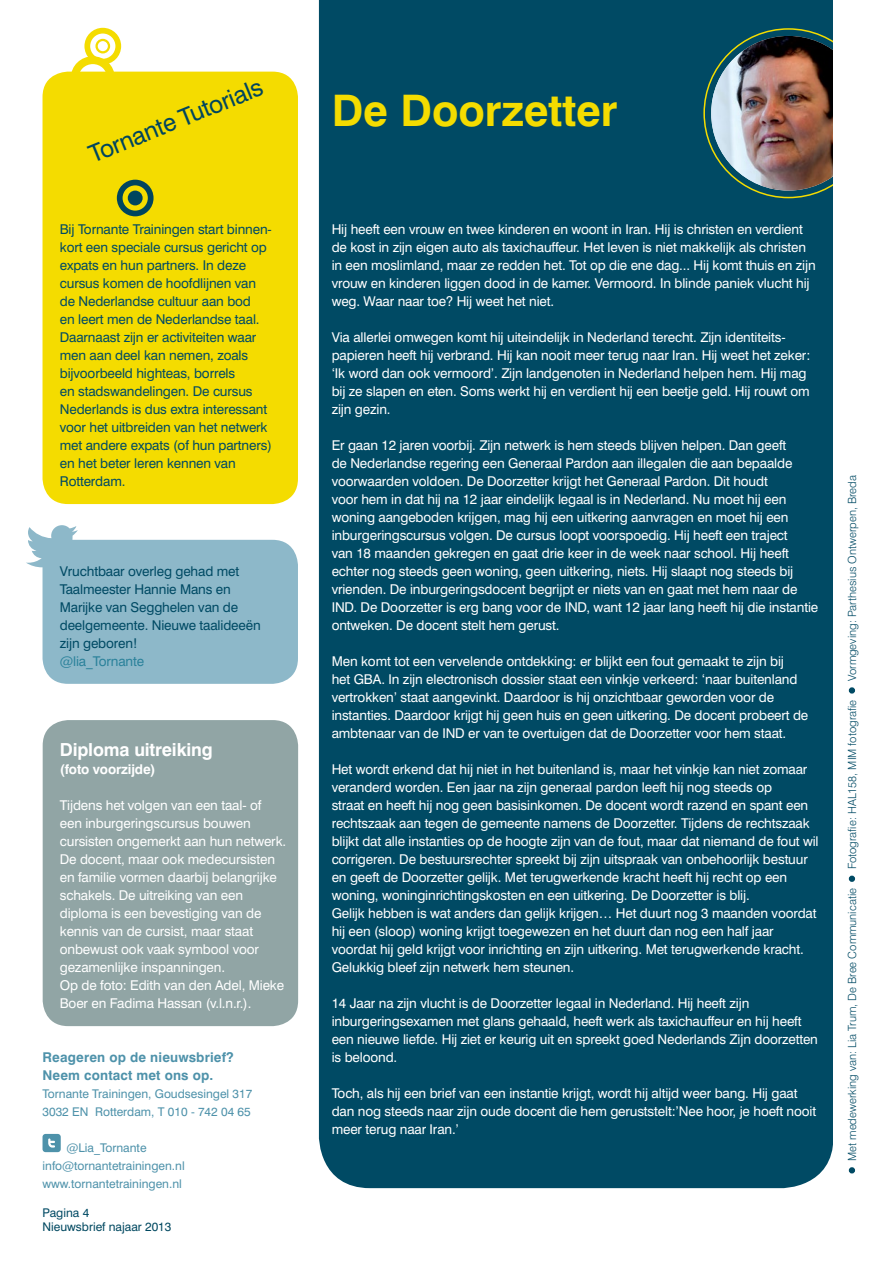
<style>
.page{position:relative;width:893px;height:1263px;background:#fff}
.page>*{position:absolute;margin:0;border:0;box-sizing:border-box;transform-origin:0 0}
.t1{font:700 43.5px "Swiss 721 BT";color:#f4dc00}
.t2{font:24.3px "Swiss 721 BT";color:#00455e}
.t3{font:700 18px "Swiss 721 BT";letter-spacing:-.01em;color:#fff}
.t4{font:13.5px/18px "Swiss 721 BT";letter-spacing:-.01em;color:#fff}
.t5{font:13.5px/18px "Swiss 721 BT";letter-spacing:-.01em;color:#004a64}
.t6{font:700 13.5px/18px "Swiss 721 BT";letter-spacing:.01em;color:#4e92aa}
.t7{font:700 13.5px "Swiss 721 BT";letter-spacing:-.01em;color:#fff}
.t8{font:13.5px "Swiss 721 BT";letter-spacing:-.01em;color:#2b829b}
.t9{font:12px/18px "Swiss 721 BT";color:#4e92aa}
.t10{font:12px "Swiss 721 BT";color:#004860}
.t11{font:12px "Swiss 721 BT";color:#004a64}
.t12{font:300 11.25px "Swiss 721 BT";color:#004a64}
</style>
<div class="page">
<svg style="left:180px;top:71px;width:118px;height:21px"></svg>
<div style="left:319px;top:0;width:514px;height:1188px;background:#004a64"></div>
<div style="left:338px;top:37px;width:24px;height:24px;border:8px solid #004a64;border-radius:50%"></div>
<img style="left:711px;top:36px;width:155px;height:155px;border-radius:77px">
<div style="left:833px;top:0;width:60px;height:1263px;background:#fff"></div>
<svg style="left:849px;top:1167px;width:6px;height:6px"></svg>
<svg style="left:849px;top:876px;width:6px;height:6px"></svg>
<div style="left:849px;top:687px;width:6px;height:7px;border:3px solid #004a64;border-radius:50%"></div>
<div style="left:43px;top:1134px;width:18px;height:18px;background:#4e92aa;border-radius:3px"></div>
<svg style="left:48px;top:1138px;width:7px;height:9px"></svg>
<div style="left:43px;top:540px;width:255px;height:144px;background:#8db8c9;border-radius:26px"></div>
<div style="left:43px;top:720px;width:255px;height:306px;background:#91a5a5;border-radius:26px"></div>
<div style="left:43px;top:72px;width:255px;height:432px;background:#f4dc00;border-radius:26px"></div>
<svg style="left:117px;top:180px;width:37px;height:36px"></svg>
<svg style="left:71px;top:28px;width:50px;height:44px"></svg>
<div style="left:128px;top:191px;width:15px;height:14px;background:#00455e;border-radius:50%"></div>
<svg style="left:26px;top:525px;width:52px;height:42px"></svg>
<h2 class="t2" style="left:84px;top:141px;width:187px;rotate:-22deg">Tornante Tutorials</h2>
<p class="t5" style="left:60px;top:220px;width:214px">Bij Tornante Trainingen start binnen&shy;kort een speciale cursus gericht op expats en hun partners. In deze cursus komen de hoofdlijnen van de Nederlandse cultuur aan bod<br>en leert men de Nederlandse taal.<br>Daarnaast zijn er activiteiten waar men aan deel kan nemen, zoals bijvoorbeeld highteas, borrels<br>en stadswandelingen. De cursus<br>Nederlands is dus extra interessant voor het uitbreiden van het netwerk met andere expats (of hun partners) en het beter leren kennen van<br>Rotterdam.</p>
<p class="t5" style="left:60px;top:562px;width:202px">Vruchtbaar overleg gehad met<br>Taalmeester Hannie Mans en<br>Marijke van Segghelen van de deelgemeente. Nieuwe taalideeën zijn geboren!</p>
<p class="t8" style="left:60px;top:653px;width:86px">@lia_Tornante</p>
<h3 class="t3" style="left:60px;top:739px;width:154px">Diploma uitreiking</h3>
<p class="t7" style="left:60px;top:761px;width:97px">(foto voorzijde)</p>
<p class="t4" style="left:60px;top:796px;width:228px">Tijdens het volgen van een taal- of een inburgeringscursus bouwen cursisten ongemerkt aan hun netwerk.<br>De docent, maar ook medecursisten en familie vormen daarbij belangrijke schakels. De uitreiking van een diploma is een bevestiging van de kennis van de cursist, maar staat onbewust ook vaak symbool voor gezamenlijke inspanningen.<br>Op de foto: Edith van den Adel, Mieke Boer en Fadima Hassan (v.l.n.r.).</p>
<p class="t6" style="left:43px;top:1048px;width:193px">Reageren op de nieuwsbrief?<br>Neem contact met ons op.</p>
<p class="t9" style="left:43px;top:1085px;width:211px">Tornante Trainingen, Goudsesingel 317<br>3032 EN Rotterdam, T 010 - 742 04 65</p>
<p class="t9" style="left:43px;top:1139px;width:144px;text-indent:24px">@Lia_Tornante info@tornantetrainingen.nl www.tornantetrainingen.nl</p>
<p class="t11" style="left:43px;top:1205px;width:48px">Pagina 4</p>
<p class="t10" style="left:43px;top:1220px;width:130px">Nieuwsbrief najaar 2013</p>
<h1 class="t1" style="left:332px;top:84px;width:287px">De Doorzetter</h1>
<p class="t4" style="left:332px;top:220px;width:486px">Hij heeft een vrouw en twee kinderen en woont in Iran. Hij is christen en verdient de kost in zijn eigen auto als taxichauffeur. Het leven is niet makkelijk als christen in een moslimland, maar ze redden het. Tot op die ene dag... Hij komt thuis en zijn vrouw en kinderen liggen dood in de kamer. Vermoord. In blinde paniek vlucht hij weg. Waar naar toe? Hij weet het niet.</p>
<p class="t4" style="left:332px;top:328px;width:480px">Via allerlei omwegen komt hij uiteindelijk in Nederland terecht. Zijn identiteits&shy;papieren heeft hij verbrand. Hij kan nooit meer terug naar Iran. Hij weet het zeker: ‘Ik word dan ook vermoord’. Zijn landgenoten in Nederland helpen hem. Hij mag bij ze slapen en eten. Soms werkt hij en verdient hij een beetje geld. Hij rouwt om zijn gezin.</p>
<p class="t4" style="left:332px;top:436px;width:488px">Er gaan 12 jaren voorbij. Zijn netwerk is hem steeds blijven helpen. Dan geeft<br>de Nederlandse regering een Generaal Pardon aan illegalen die aan bepaalde voorwaarden voldoen. De Doorzetter krijgt het Generaal Pardon. Dit houdt<br>voor hem in dat hij na 12 jaar eindelijk legaal is in Nederland. Nu moet hij een woning aangeboden krijgen, mag hij een uitkering aanvragen en moet hij een inburgeringscursus volgen. De cursus loopt voorspoedig. Hij heeft een traject<br>van 18 maanden gekregen en gaat drie keer in de week naar school. Hij heeft echter nog steeds geen woning, geen uitkering, niets. Hij slaapt nog steeds bij vrienden. De inburgeringsdocent begrijpt er niets van en gaat met hem naar de IND. De Doorzetter is erg bang voor de IND, want 12 jaar lang heeft hij die instantie ontweken. De docent stelt hem gerust.</p>
<p class="t4" style="left:332px;top:652px;width:478px">Men komt tot een vervelende ontdekking: er blijkt een fout gemaakt te zijn bij<br>het GBA. In zijn electronisch dossier staat een vinkje verkeerd: ‘naar buitenland vertrokken’ staat aangevinkt. Daardoor is hij onzichtbaar geworden voor de instanties. Daardoor krijgt hij geen huis en geen uitkering. De docent probeert de ambtenaar van de IND er van te overtuigen dat de Doorzetter voor hem staat.</p>
<p class="t4" style="left:332px;top:760px;width:488px">Het wordt erkend dat hij niet in het buitenland is, maar het vinkje kan niet zomaar veranderd worden. Een jaar na zijn generaal pardon leeft hij nog steeds op<br>straat en heeft hij nog geen basisinkomen. De docent wordt razend en spant een rechtszaak aan tegen de gemeente namens de Doorzetter. Tijdens de rechtszaak blijkt dat alle instanties op de hoogte zijn van de fout, maar dat niemand de fout wil corrigeren. De bestuursrechter spreekt bij zijn uitspraak van onbehoorlijk bestuur en geeft de Doorzetter gelijk. Met terugwerkende kracht heeft hij recht op een woning, woninginrichtingskosten en een uitkering. De Doorzetter is blij.<br>Gelijk hebben is wat anders dan gelijk krijgen… Het duurt nog 3 maanden voordat hij een (sloop) woning krijgt toegewezen en het duurt dan nog een half jaar voordat hij geld krijgt voor inrichting en zijn uitkering. Met terugwerkende kracht.<br>Gelukkig bleef zijn netwerk hem steunen.</p>
<p class="t4" style="left:332px;top:994px;width:488px">14 Jaar na zijn vlucht is de Doorzetter legaal in Nederland. Hij heeft zijn inburgeringsexamen met glans gehaald, heeft werk als taxichauffeur en hij heeft een nieuwe liefde. Hij ziet er keurig uit en spreekt goed Nederlands Zijn doorzetten is beloond.</p>
<p class="t4" style="left:332px;top:1084px;width:486px">Toch, als hij een brief van een instantie krijgt, wordt hij altijd weer bang. Hij gaat dan nog steeds naar zijn oude docent die hem geruststelt:’Nee hoor, je hoeft nooit meer terug naar Iran.’</p>
<p class="t12" style="left:845px;top:1174px;width:700px;rotate:-90deg">• Met medewerking van: Lia Trum, De Bree Communicatie • Fotografie: HAL158, MIM fotografie • Vormgeving: Parthesius Ontwerpen, Breda</p>
</div>
